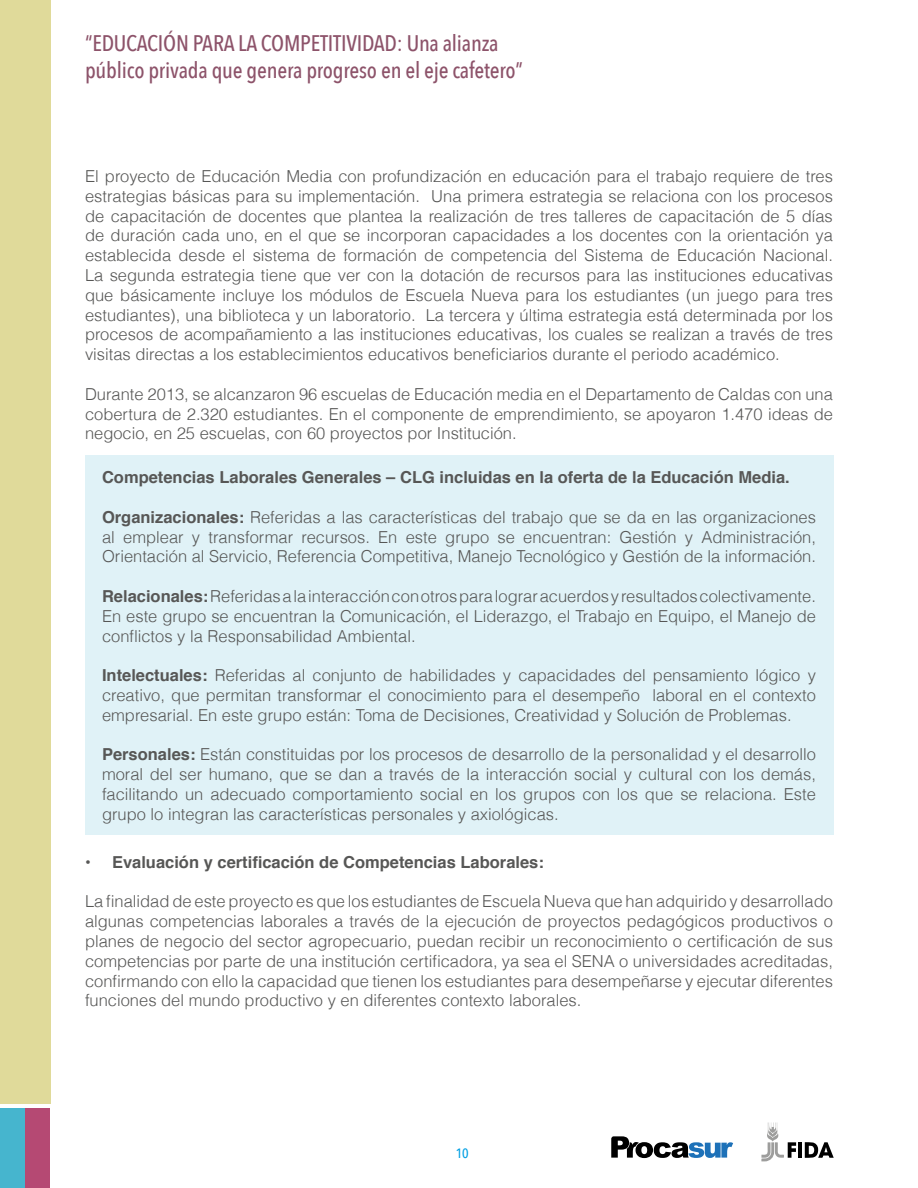
<style>
.page{position:relative;width:918px;height:1188px;background:#fff}
.page>*{position:absolute;margin:0;border:0;box-sizing:border-box;transform-origin:0 0}
.t1{font:500 22.5px/27px "Avenir Next Condensed";letter-spacing:-.01em;color:#8d536a}
.t2{font:300 16.5px/19.8px "Helvetica";color:#575756;text-align:justify}
.t3{font:700 16.5px "Helvetica";color:#575756}
.t4{font:500 13.5px "Avenir Next Condensed";color:#009fe3}
.s1{font-weight:700}
</style>
<div class="page">
<div style="left:1px;top:0;width:50px;height:1104px;background:#e0da9a"></div>
<div style="left:0;top:1108px;width:25px;height:80px;background:#46b5ce"></div>
<div style="left:26px;top:1108px;width:24px;height:80px;background:#b54973"></div>
<svg style="left:611px;top:1136px;width:122px;height:22px"></svg>
<svg style="left:805px;top:1142px;width:29px;height:16px"></svg>
<hr style="left:798px;top:1142px;width:4px;height:16px;background:#000">
<svg style="left:761px;top:1123px;width:35px;height:38px"></svg>
<div style="left:85px;top:455px;width:749px;height:380px;background:#e0f2f7"></div>
<h1 class="t1" style="left:85px;top:29px;width:440px">“EDUCACIÓN PARA LA COMPETITIVIDAD: Una alianza público privada que genera progreso en el eje cafetero”</h1>
<p class="t2" style="left:85px;top:165px;width:749px">El proyecto de Educación Media con profundización en educación para el trabajo requiere de tres estrategias básicas para su implementación. Una primera estrategia se relaciona con los procesos de capacitación de docentes que plantea la realización de tres talleres de capacitación de 5 días de duración cada uno, en el que se incorporan capacidades a los docentes con la orientación ya establecida desde el sistema de formación de competencia del Sistema de Educación Nacional.<br>La segunda estrategia tiene que ver con la dotación de recursos para las instituciones educativas que básicamente incluye los módulos de Escuela Nueva para los estudiantes (un juego para tres estudiantes), una biblioteca y un laboratorio. La tercera y última estrategia está determinada por los procesos de acompañamiento a las instituciones educativas, los cuales se realizan a través de tres visitas directas a los establecimientos educativos beneficiarios durante el periodo académico.</p>
<p class="t2" style="left:85px;top:383px;width:749px">Durante 2013, se alcanzaron 96 escuelas de Educación media en el Departamento de Caldas con una cobertura de 2.320 estudiantes. En el componente de emprendimiento, se apoyaron 1.470 ideas de negocio, en 25 escuelas, con 60 proyectos por Institución.</p>
<p class="t3" style="left:102px;top:464px;width:689px">Competencias Laborales Generales – CLG incluidas en la oferta de la Educación Media.</p>
<p class="t2" style="left:102px;top:506px;width:715px"><span class="s1">Organizacionales:</span> Referidas a las características del trabajo que se da en las organizaciones al emplear y transformar recursos. En este grupo se encuentran: Gestión y Administración, Orientación al Servicio, Referencia Competitiva, Manejo Tecnológico y Gestión de la información.</p>
<p class="t2" style="left:102px;top:585px;width:715px"><span class="s1">Relacionales:</span> Referidas a la interacción con otros para lograr acuerdos y resultados colectivamente.<br>En este grupo se encuentran la Comunicación, el Liderazgo, el Trabajo en Equipo, el Manejo de conflictos y la Responsabilidad Ambiental.</p>
<p class="t2" style="left:102px;top:665px;width:715px"><span class="s1">Intelectuales:</span> Referidas al conjunto de habilidades y capacidades del pensamiento lógico y creativo, que permitan transformar el conocimiento para el desempeño laboral en el contexto empresarial. En este grupo están: Toma de Decisiones, Creatividad y Solución de Problemas.</p>
<p class="t2" style="left:102px;top:744px;width:715px"><span class="s1">Personales:</span> Están constituidas por los procesos de desarrollo de la personalidad y el desarrollo moral del ser humano, que se dan a través de la interacción social y cultural con los demás, facilitando un adecuado comportamiento social en los grupos con los que se relaciona. Este grupo lo integran las características personales y axiológicas.</p>
<p class="t3" style="left:85px;top:849px;width:460px">• Evaluación y certificación de Competencias Laborales:</p>
<p class="t2" style="left:85px;top:891px;width:749px">La finalidad de este proyecto es que los estudiantes de Escuela Nueva que han adquirido y desarrollado algunas competencias laborales a través de la ejecución de proyectos pedagógicos productivos o planes de negocio del sector agropecuario, puedan recibir un reconocimiento o certificación de sus competencias por parte de una institución certificadora, ya sea el SENA o universidades acreditadas, confirmando con ello la capacidad que tienen los estudiantes para desempeñarse y ejecutar diferentes funciones del mundo productivo y en diferentes contexto laborales.</p>
<p class="t4" style="left:456px;top:1145px;width:15px">10</p>
</div>
